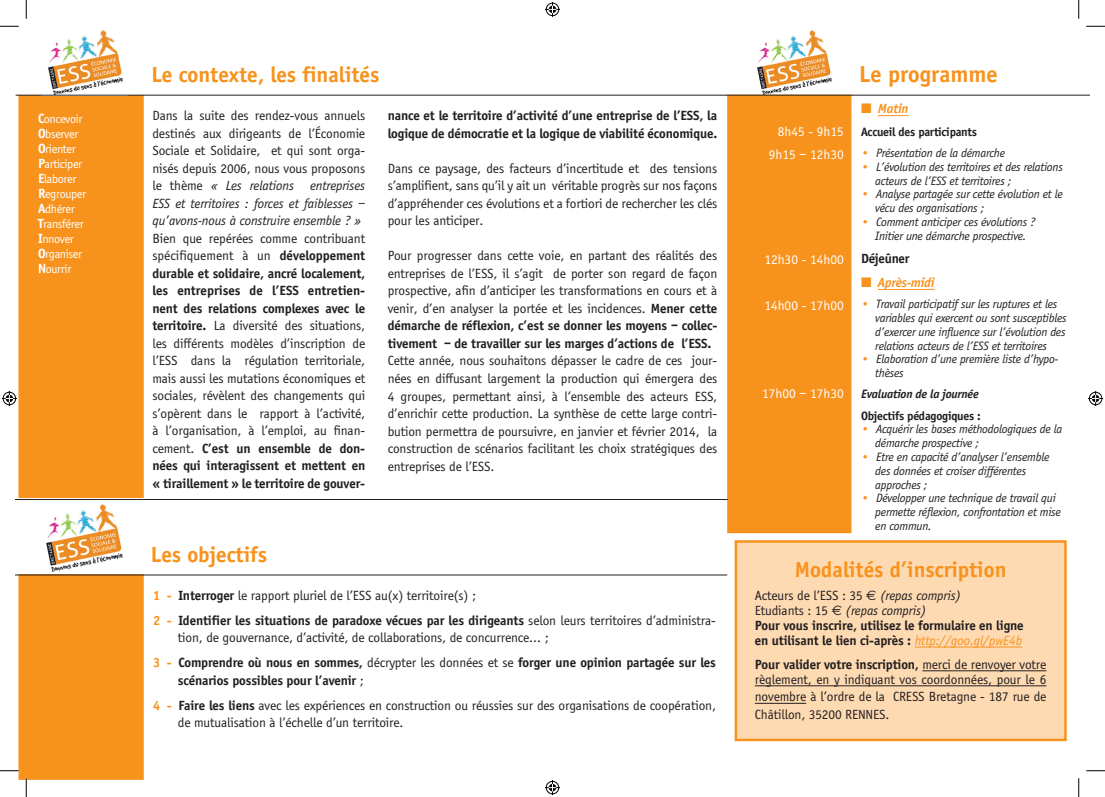
<style>
.page{position:relative;width:1105px;height:797px;background:#fff}
.page>*{position:absolute;margin:0;border:0;box-sizing:border-box;transform-origin:0 0}
.t1{font:700 23.75px "Officina Sans";color:#f7931d}
.t2{font:700 22.5px "Officina Sans";color:#f7931d}
.t3{font:13.75px/17.5px "Officina Sans";letter-spacing:-.01em;color:#231f20}
.t4{font:700 13.75px/15px "Officina Sans";letter-spacing:-.01em;color:#231f20}
.t5{font:13.75px/23.8px "Officina Sans";color:#fff;text-align:right}
.t6{font:italic 700 13.75px "Officina Sans";letter-spacing:-.02em;color:#f7931d}
.t7{font:italic 12.5px/13.8px "Officina Sans";letter-spacing:-.02em;color:#231f20}
.t8{font:12.5px/15px "Officina Sans";letter-spacing:-.03em;color:#fff}
.t9{font:700 12.5px "Officina Sans";letter-spacing:-.02em;color:#231f20}
.t10{font:italic 700 12.5px "Officina Sans";letter-spacing:-.02em;color:#231f20}
.s1{font-weight:700;font-size:13.75px}
.s2{font-style:italic}
.s3{font-weight:700}
.s4{font-weight:700;color:#f7931d}
.s5{font-style:normal;color:#f7931d}
.s6{font-weight:400}
.s7{font-family:"Euro Sans";font-weight:400}
.s8{font-weight:400;font-style:italic}
.s9{font-weight:400;font-style:italic;color:#f7931d}
</style>
<div class="page">
<div style="left:18px;top:94px;width:126px;height:685px;background:#f7931d;border:1px solid #f7931d"></div>
<div style="left:19px;top:19px;width:124px;height:76px;background:#fff"></div>
<img style="left:42px;top:30px;width:86px;height:65px">
<img style="left:751px;top:30px;width:85px;height:65px">
<div style="left:727px;top:95px;width:124px;height:438px;background:#f7931d;border:1px solid #f7931d"></div>
<hr style="left:878px;top:115px;width:30px;height:1px;background:#f7931d">
<hr style="left:878px;top:289px;width:56px;height:1px;background:#f7931d">
<hr style="left:16px;top:95px;width:1073px;height:1px;background:#231f20">
<div style="left:16px;top:498px;width:132px;height:76px;background:#fff"></div>
<img style="left:46px;top:504px;width:77px;height:68px">
<hr style="left:16px;top:574px;width:711px;height:1px;background:#231f20">
<hr style="left:16px;top:499px;width:712px;height:1px;background:#231f20">
<div style="left:736px;top:541px;width:329px;height:199px;background:#fedab3"></div>
<hr style="left:915px;top:647px;width:107px;height:1px;background:#f7931d">
<hr style="left:922px;top:670px;width:124px;height:1px;background:#231f20">
<hr style="left:755px;top:685px;width:291px;height:1px;background:#231f20">
<hr style="left:755px;top:703px;width:51px;height:1px;background:#231f20">
<div style="left:735px;top:540px;width:332px;height:201px;border:2px solid #f7931d"></div>
<svg style="left:0;top:25px;width:19px;height:2px"></svg>
<svg style="left:1086px;top:25px;width:19px;height:2px"></svg>
<svg style="left:0;top:770px;width:19px;height:1px"></svg>
<svg style="left:1086px;top:770px;width:19px;height:1px"></svg>
<svg style="left:25px;top:0;width:2px;height:19px"></svg>
<svg style="left:25px;top:778px;width:2px;height:19px"></svg>
<svg style="left:1078px;top:0;width:1px;height:19px"></svg>
<svg style="left:1078px;top:778px;width:1px;height:19px"></svg>
<svg style="left:545px;top:2px;width:15px;height:15px"></svg>
<svg style="left:545px;top:780px;width:15px;height:15px"></svg>
<svg style="left:2px;top:391px;width:15px;height:15px"></svg>
<svg style="left:1088px;top:391px;width:15px;height:15px"></svg>
<p class="t8" style="left:38px;top:111px;width:50px"><span class="s1">C</span>oncevoir<br><span class="s1">O</span>bserver<br><span class="s1">O</span>rienter<br><span class="s1">P</span>articiper<br><span class="s1">E</span>laborer<br><span class="s1">R</span>egrouper<br><span class="s1">A</span>dhérer<br><span class="s1">T</span>ransférer<br><span class="s1">I</span>nnover<br><span class="s1">O</span>rganiser<br><span class="s1">N</span>ourrir</p>
<h2 class="t2" style="left:151px;top:61px;width:229px">Le contexte, les finalités</h2>
<p class="t3" style="left:152px;top:107px;width:214px;text-align:justify">Dans la suite des rendez-vous annuels destinés aux dirigeants de l’Économie Sociale et Solidaire, et qui sont orga&shy;nisés depuis 2006, nous vous proposons le thème <span class="s2">« Les relations entreprises ESS et territoires : forces et faiblesses – qu’avons-nous à construire ensemble ? »</span></p>
<p class="t3" style="left:152px;top:229px;width:214px;text-align:justify">Bien que repérées comme contribuant spécifiquement à un <span class="s3">développement durable et solidaire, ancré localement, les entreprises de l’ESS entretien&shy;nent des relations complexes avec le territoire.</span> La diversité des situations, les différents modèles d’inscription de l’ESS dans la régulation territoriale, mais aussi les mutations économiques et sociales, révèlent des changements qui s’opèrent dans le rapport à l’activité, à l’organisation, à l’emploi, au finan&shy;cement. <span class="s3">C’est un ensemble de don&shy;nées qui interagissent et mettent en « tiraillement » le territoire de gouver-</span></p>
<p class="t4" style="left:388px;top:107px;width:331px;line-height:17.5px">nance et le territoire d’activité d’une entreprise de l’ESS, la logique de démocratie et la logique de viabilité économique.</p>
<p class="t3" style="left:388px;top:160px;width:331px;text-align:justify">Dans ce paysage, des facteurs d’incertitude et des tensions s’amplifient, sans qu’il y ait un véritable progrès sur nos façons d’appréhender ces évolutions et a fortiori de rechercher les clés pour les anticiper.</p>
<p class="t3" style="left:388px;top:247px;width:331px;text-align:justify">Pour progresser dans cette voie, en partant des réalités des entreprises de l’ESS, il s’agit de porter son regard de façon prospective, afin d’anticiper les transformations en cours et à venir, d’en analyser la portée et les incidences. <span class="s3">Mener cette démarche de réflexion, c’est se donner les moyens – collec&shy;tivement – de travailler sur les marges d’actions de l’ESS.</span></p>
<p class="t3" style="left:388px;top:352px;width:331px;text-align:justify">Cette année, nous souhaitons dépasser le cadre de ces jour&shy;nées en diffusant largement la production qui émergera des 4 groupes, permettant ainsi, à l’ensemble des acteurs ESS, d’enrichir cette production. La synthèse de cette large contri&shy;bution permettra de poursuivre, en janvier et février 2014, la construction de scénarios facilitant les choix stratégiques des entreprises de l’ESS.</p>
<h2 class="t2" style="left:151px;top:541px;width:118px">Les objectifs</h2>
<p class="t3" style="left:153px;top:583px;width:564px;line-height:25px"><span class="s4">1 -</span> <span class="s3">Interroger</span> le rapport pluriel de l’ESS au(x) territoire(s) ;<br><span class="s4">2 -</span> <span class="s3">Identifier les situations de paradoxe vécues par les dirigeants</span> selon leurs territoires d’administra-</p>
<p class="t3" style="left:153px;top:625px;width:564px;line-height:25px;text-indent:25px">tion, de gouvernance, d’activité, de collaborations, de concurrence… ;<br><span class="s4">3 -</span> <span class="s3">Comprendre où nous en sommes,</span> décrypter les données et se <span class="s3">forger une opinion partagée sur les</span></p>
<p class="t3" style="left:153px;top:668px;width:564px;line-height:25px;text-indent:25px"><span class="s3">scénarios possibles pour l’avenir</span> ;<br><span class="s4">4 -</span> <span class="s3">Faire les liens</span> avec les expériences en construction ou réussies sur des organisations de coopération,</p>
<p class="t3" style="left:178px;top:714px;width:227px">de mutualisation à l’échelle d’un territoire.</p>
<p class="t5" style="left:769px;top:119px;width:77px">8h45 - 9h15<br>9h15 – 12h30</p>
<p class="t5" style="left:764px;top:248px;width:81px">12h30 - 14h00</p>
<p class="t5" style="left:764px;top:293px;width:81px">14h00 - 17h00</p>
<p class="t5" style="left:762px;top:382px;width:83px">17h00 – 17h30</p>
<h1 class="t1" style="left:859px;top:60px;width:140px">Le programme</h1>
<p class="t6" style="left:861px;top:101px;width:49px">■ Matin</p>
<p class="t9" style="left:861px;top:124px;width:117px">Accueil des participants</p>
<p class="t7" style="left:861px;top:146px;width:146px"><span class="s5">•</span> Présentation de la démarche</p>
<p class="t7" style="left:875px;top:160px;width:189px;text-indent:-14px"><span class="s5">•</span> L’évolution des territoires et des relations acteurs de l’ESS et territoires ;</p>
<p class="t7" style="left:875px;top:188px;width:189px;text-indent:-14px"><span class="s5">•</span> Analyse partagée sur cette évolution et le vécu des organisations ;</p>
<p class="t7" style="left:861px;top:215px;width:176px;text-align:center"><span class="s5">•</span> Comment anticiper ces évolutions ?<br>Initier une démarche prospective.</p>
<p class="t4" style="left:861px;top:251px;width:50px">Déjeûner</p>
<p class="t6" style="left:861px;top:274px;width:75px">■ Après-midi</p>
<p class="t7" style="left:875px;top:298px;width:193px;text-indent:-14px"><span class="s5">•</span> Travail participatif sur les ruptures et les variables qui exercent ou sont susceptibles d’exercer une influence sur l’évolution des relations acteurs de l’ESS et territoires</p>
<p class="t7" style="left:875px;top:353px;width:185px;text-indent:-14px"><span class="s5">•</span> Elaboration d’une première liste d’hypo&shy;thèses</p>
<p class="t10" style="left:861px;top:387px;width:119px">Evaluation de la journée</p>
<p class="t9" style="left:861px;top:408px;width:121px">Objectifs pédagogiques :</p>
<p class="t7" style="left:875px;top:423px;width:188px;text-indent:-14px"><span class="s5">•</span> Acquérir les bases méthodologiques de la démarche prospective ;</p>
<p class="t7" style="left:875px;top:450px;width:176px;text-indent:-14px"><span class="s5">•</span> Etre en capacité d’analyser l’ensemble des données et croiser différentes approches ;</p>
<p class="t7" style="left:875px;top:491px;width:187px;text-indent:-14px"><span class="s5">•</span> Développer une technique de travail qui permette réflexion, confrontation et mise en commun.</p>
<h2 class="t2" style="left:795px;top:556px;width:213px">Modalités d’inscription</h2>
<p class="t4" style="left:755px;top:587px;width:270px"><span class="s6">Acteurs de l’ESS : 35</span> <span class="s7">€</span> <span class="s8">(repas compris)<br></span><span class="s6">Etudiants : 15</span> <span class="s7">€</span> <span class="s8">(repas compris)<br></span>Pour vous inscrire, utilisez le formulaire en ligne en utilisant le lien ci-après : <span class="s9">http://goo.gl/pwE4b</span></p>
<p class="t3" style="left:755px;top:656px;width:293px;line-height:15px"><span class="s3">Pour valider votre inscription,</span> merci de renvoyer votre règlement, en y indiquant vos coordonnées, pour le 6</p>
<p class="t3" style="left:755px;top:688px;width:293px">novembre à l’ordre de la CRESS Bretagne - 187 rue de<br>Châtillon, 35200 RENNES.</p>
</div>
